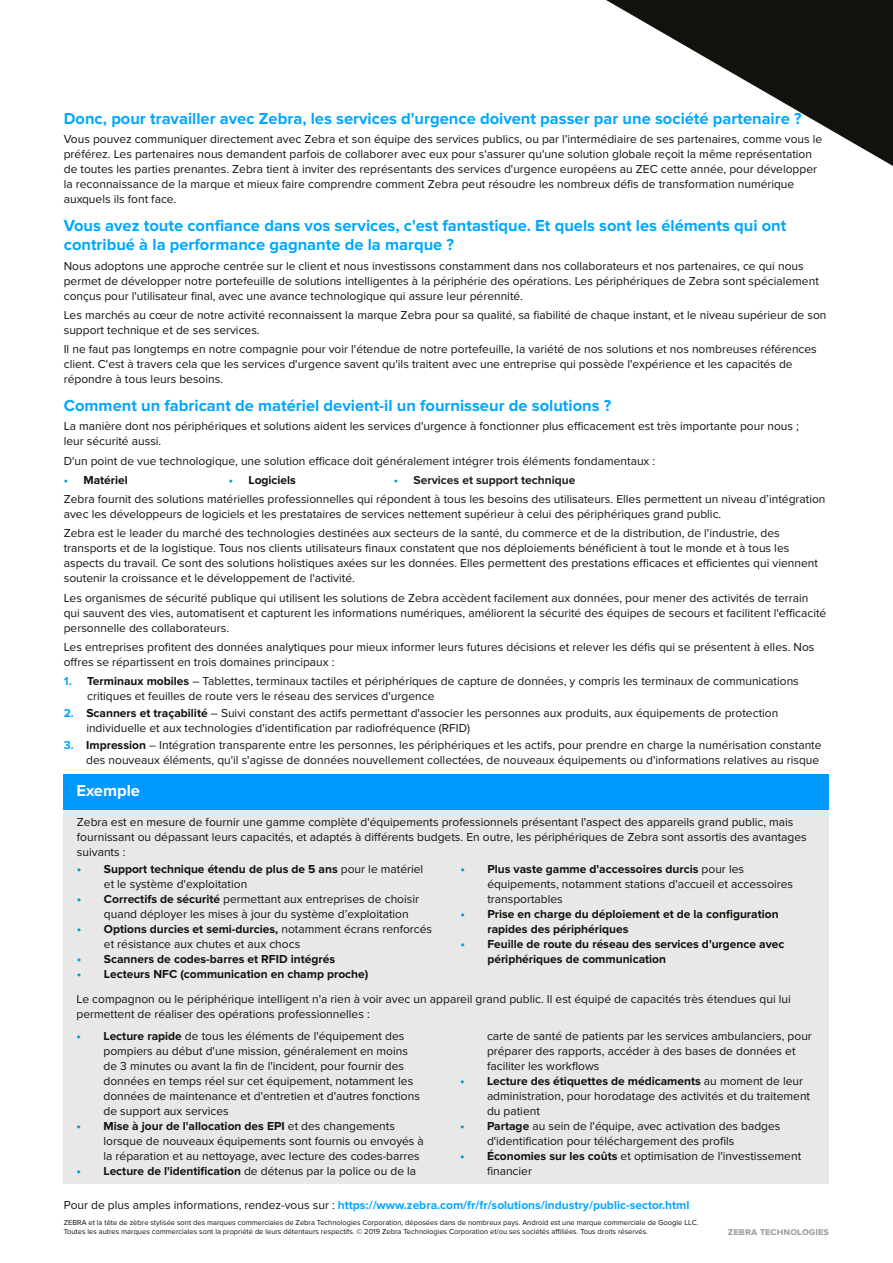
<style>
.page{position:relative;width:893px;height:1263px;background:#fff}
.page>*{position:absolute;margin:0;border:0;box-sizing:border-box;transform-origin:0 0}
.t1{font:700 16.5px/19.5px "Proxima Nova";color:#00a7ff}
.t2{font:700 16.5px "Proxima Nova";color:#fff}
.t3{font:12px/15px "Proxima Nova";color:#12110c}
.t4{font:700 12px/15px "Proxima Nova";color:#12110c}
.t5{font:700 12px "Proxima Nova";color:#00a7ff}
.t6{font:700 12px "Proxima Nova";color:#231f20}
.t7{font:700 10.5px "Proxima Nova";color:#a19e9e}
.t8{font:7.5px/9px "Proxima Nova";color:#12110c}
.s1{color:#009cda}
.s2{font-weight:700;color:#00a7ff}
.s3{font-weight:700}
.s4{font-weight:700;font-size:12.75px;color:#009cda}
.s5{font-size:12.75px;color:#009cda}
.s6{font-weight:400;color:#12110c}
</style>
<div class="page">
<svg style="left:606px;top:0;width:287px;height:166px"></svg>
<div style="left:64px;top:786px;width:765px;height:397px;background:#e8e8e9"></div>
<div style="left:64px;top:774px;width:765px;height:35px;background:#09f"></div>
<p class="t1" style="left:64px;top:109px;width:739px">Donc, pour travailler avec Zebra, les services d'urgence doivent passer par une société partenaire ?</p>
<p class="t3" style="left:64px;top:132px;width:760px">Vous pouvez communiquer directement avec Zebra et son équipe des services publics, ou par l'intermédiaire de ses partenaires, comme vous le préférez. Les partenaires nous demandent parfois de collaborer avec eux pour s'assurer qu'une solution globale reçoit la même représentation de toutes les parties prenantes. Zebra tient à inviter des représentants des services d'urgence européens au ZEC cette année, pour développer la reconnaissance de la marque et mieux faire comprendre comment Zebra peut résoudre les nombreux défis de transformation numérique auxquels ils font face.</p>
<p class="t1" style="left:64px;top:216px;width:724px">Vous avez toute confiance dans vos services, c'est fantastique. Et quels sont les éléments qui ont contribué à la performance gagnante de la marque ?</p>
<p class="t3" style="left:64px;top:258px;width:757px">Nous adoptons une approche centrée sur le client et nous investissons constamment dans nos collaborateurs et nos partenaires, ce qui nous permet de développer notre portefeuille de solutions intelligentes à la périphérie des opérations. Les périphériques de Zebra sont spécialement conçus pour l'utilisateur final, avec une avance technologique qui assure leur pérennité.</p>
<p class="t3" style="left:64px;top:308px;width:764px">Les marchés au cœur de notre activité reconnaissent la marque Zebra pour sa qualité, sa fiabilité de chaque instant, et le niveau supérieur de son support technique et de ses services.</p>
<p class="t3" style="left:64px;top:342px;width:755px">Il ne faut pas longtemps en notre compagnie pour voir l'étendue de notre portefeuille, la variété de nos solutions et nos nombreuses références client. C'est à travers cela que les services d'urgence savent qu'ils traitent avec une entreprise qui possède l'expérience et les capacités de répondre à tous leurs besoins.</p>
<p class="t1" style="left:64px;top:396px;width:549px">Comment un fabricant de matériel devient-il un fournisseur de solutions ?</p>
<p class="t3" style="left:64px;top:419px;width:737px">La manière dont nos périphériques et solutions aident les services d'urgence à fonctionner plus efficacement est très importante pour nous ; leur sécurité aussi.</p>
<p class="t3" style="left:64px;top:453px;width:593px">D'un point de vue technologique, une solution efficace doit généralement intégrer trois éléments fondamentaux :</p>
<p class="t4" style="left:64px;top:473px;width:66px"><span class="s1">•</span> Matériel</p>
<p class="t4" style="left:229px;top:473px;width:69px"><span class="s1">•</span> Logiciels</p>
<p class="t6" style="left:394px;top:473px;width:183px"><span class="s1">•</span> Services et support technique</p>
<p class="t3" style="left:64px;top:492px;width:763px">Zebra fournit des solutions matérielles professionnelles qui répondent à tous les besoins des utilisateurs. Elles permettent un niveau d’intégration avec les développeurs de logiciels et les prestataires de services nettement supérieur à celui des périphériques grand public.</p>
<p class="t3" style="left:64px;top:526px;width:756px">Zebra est le leader du marché des technologies destinées aux secteurs de la santé, du commerce et de la distribution, de l'industrie, des transports et de la logistique. Tous nos clients utilisateurs finaux constatent que nos déploiements bénéficient à tout le monde et à tous les aspects du travail. Ce sont des solutions holistiques axées sur les données. Elles permettent des prestations efficaces et efficientes qui viennent soutenir la croissance et le développement de l'activité.</p>
<p class="t3" style="left:64px;top:590px;width:764px">Les organismes de sécurité publique qui utilisent les solutions de Zebra accèdent facilement aux données, pour mener des activités de terrain qui sauvent des vies, automatisent et capturent les informations numériques, améliorent la sécurité des équipes de secours et facilitent l'efficacité personnelle des collaborateurs.</p>
<p class="t3" style="left:64px;top:640px;width:752px">Les entreprises profitent des données analytiques pour mieux informer leurs futures décisions et relever les défis qui se présentent à elles. Nos offres se répartissent en trois domaines principaux :</p>
<p class="t3" style="left:87px;top:674px;width:713px;text-indent:-23px"><span class="s2">1.</span> <span class="s3">Terminaux mobiles</span> – Tablettes, terminaux tactiles et périphériques de capture de données, y compris les terminaux de communications critiques et feuilles de route vers le réseau des services d'urgence</p>
<p class="t3" style="left:86px;top:706px;width:693px;text-indent:-23px"><span class="s2">2.</span> <span class="s3">Scanners et traçabilité</span> – Suivi constant des actifs permettant d'associer les personnes aux produits, aux équipements de protection individuelle et aux technologies d'identification par radiofréquence (RFID)</p>
<p class="t3" style="left:64px;top:738px;width:759px;text-align:right"><span class="s2">3.</span> <span class="s3">Impression</span> – Intégration transparente entre les personnes, les périphériques et les actifs, pour prendre en charge la numérisation constante des nouveaux éléments, qu'il s'agisse de données nouvellement collectées, de nouveaux équipements ou d'informations relatives au risque</p>
<p class="t2" style="left:77px;top:781px;width:65px">Exemple</p>
<p class="t3" style="left:77px;top:815px;width:731px">Zebra est en mesure de fournir une gamme complète d'équipements professionnels présentant l'aspect des appareils grand public, mais fournissant ou dépassant leurs capacités, et adaptés à différents budgets. En outre, les périphériques de Zebra sont assortis des avantages suivants :</p>
<p class="t3" style="left:104px;top:862px;width:321px;text-indent:-27px"><span class="s4">•</span> <span class="s3">Support technique étendu de plus de 5 ans</span> pour le matériel et le système d'exploitation</p>
<p class="t3" style="left:104px;top:892px;width:317px;text-indent:-27px"><span class="s4">•</span> <span class="s3">Correctifs de sécurité</span> permettant aux entreprises de choisir quand déployer les mises à jour du système d’exploitation</p>
<p class="t3" style="left:104px;top:922px;width:330px;text-indent:-27px"><span class="s4">•</span> <span class="s3">Options durcies et semi-durcies,</span> notamment écrans renforcés et résistance aux chutes et aux chocs</p>
<p class="t4" style="left:77px;top:952px;width:260px"><span class="s5">•</span> Scanners de codes-barres et RFID intégrés</p>
<p class="t4" style="left:77px;top:967px;width:293px"><span class="s5">•</span> Lecteurs NFC (communication en champ proche)</p>
<p class="t3" style="left:487px;top:862px;width:307px;text-indent:-27px"><span class="s4">•</span> <span class="s3">Plus vaste gamme d'accessoires durcis</span> pour les équipements, notamment stations d'accueil et accessoires transportables</p>
<p class="t4" style="left:487px;top:907px;width:293px;text-indent:-27px"><span class="s5">•</span> Prise en charge du déploiement et de la configuration rapides des périphériques</p>
<p class="t4" style="left:487px;top:937px;width:299px;text-indent:-27px"><span class="s5">•</span> Feuille de route du réseau des services d'urgence avec périphériques de communication</p>
<p class="t3" style="left:77px;top:992px;width:716px">Le compagnon ou le périphérique intelligent n'a rien à voir avec un appareil grand public. Il est équipé de capacités très étendues qui lui permettent de réaliser des opérations professionnelles :</p>
<p class="t3" style="left:487px;top:1028px;width:326px">carte de santé de patients par les services ambulanciers, pour préparer des rapports, accéder à des bases de données et faciliter les workflows</p>
<p class="t3" style="left:487px;top:1073px;width:325px;text-indent:-27px"><span class="s4">•</span> <span class="s3">Lecture des étiquettes de médicaments</span> au moment de leur administration, pour horodatage des activités et du traitement du patient</p>
<p class="t3" style="left:487px;top:1118px;width:295px;text-indent:-27px"><span class="s4">•</span> <span class="s3">Partage</span> au sein de l'équipe, avec activation des badges d'identification pour téléchargement des profils</p>
<p class="t3" style="left:487px;top:1148px;width:316px;text-indent:-27px"><span class="s4">•</span> <span class="s3">Économies sur les coûts</span> et optimisation de l'investissement financier</p>
<p class="t5" style="left:64px;top:1198px;width:627px"><span class="s6">Pour de plus amples informations, rendez-vous sur :</span> https://www.zebra.com/fr/fr/solutions/industry/public-sector.html</p>
<p class="t8" style="left:64px;top:1218px;width:636px">ZEBRA et la tête de zèbre stylisée sont des marques commerciales de Zebra Technologies Corporation, déposées dans de nombreux pays. Android est une marque commerciale de Google LLC.<br>Toutes les autres marques commerciales sont la propriété de leurs détenteurs respectifs. © 2019 Zebra Technologies Corporation et/ou ses sociétés affiliées. Tous droits réservés.</p>
<p class="t3" style="left:104px;top:1028px;width:318px;text-indent:-27px"><span class="s4">•</span> <span class="s3">Lecture rapide</span> de tous les éléments de l'équipement des pompiers au début d'une mission, généralement en moins de 3 minutes ou avant la fin de l'incident, pour fournir des données en temps réel sur cet équipement, notamment les données de maintenance et d'entretien et d'autres fonctions de support aux services</p>
<p class="t3" style="left:104px;top:1118px;width:322px;text-indent:-27px"><span class="s4">•</span> <span class="s3">Mise à jour de l'allocation des EPI</span> et des changements lorsque de nouveaux équipements sont fournis ou envoyés à la réparation et au nettoyage, avec lecture des codes-barres</p>
<p class="t3" style="left:77px;top:1163px;width:341px"><span class="s4">•</span> <span class="s3">Lecture de l'identification</span> de détenus par la police ou de la</p>
<p class="t7" style="left:728px;top:1225px;width:103px">zebra technologies</p>
</div>
